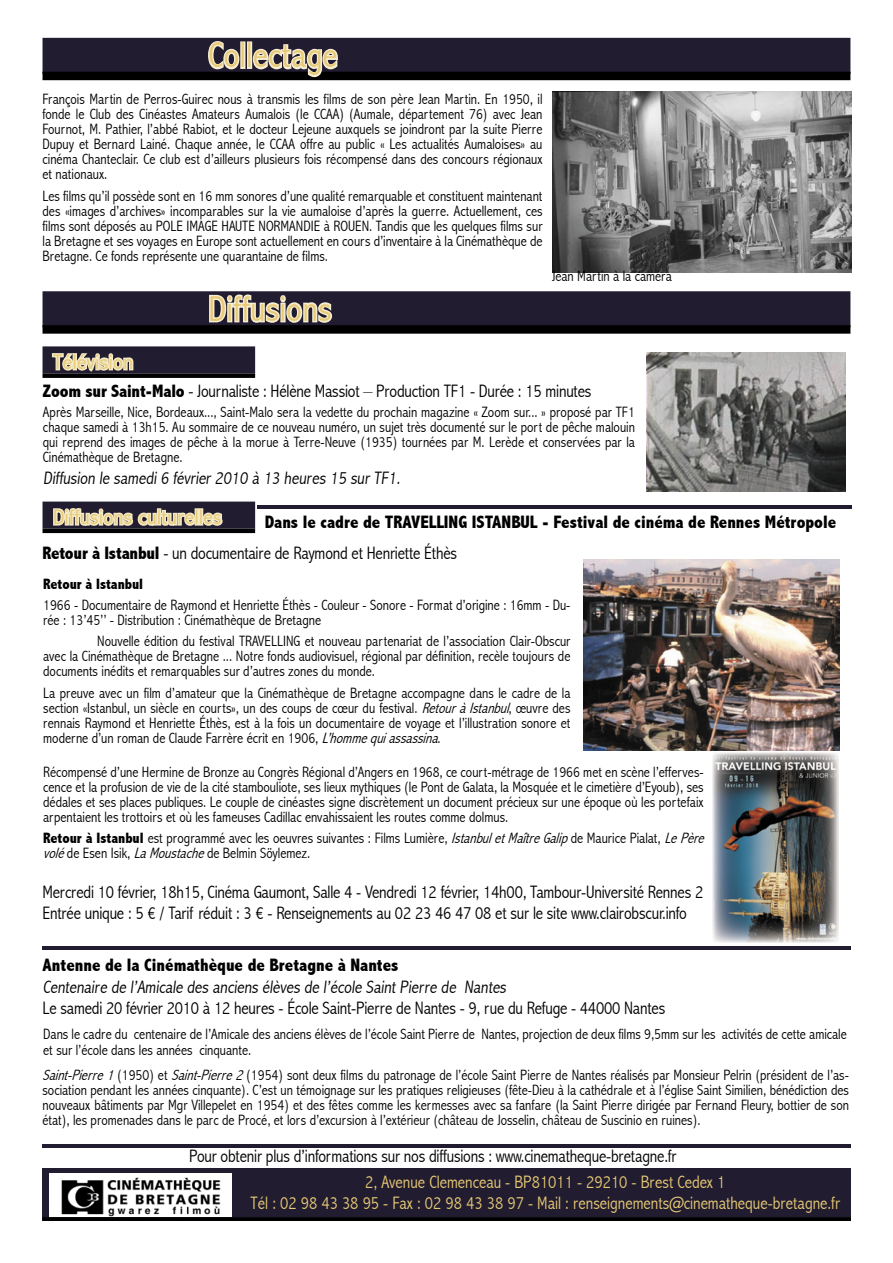
<style>
.page{position:relative;width:893px;height:1263px;background:#fff}
.page>*{position:absolute;margin:0;border:0;box-sizing:border-box;transform-origin:0 0}
.t1{font:300 condensed 36px "Abadi";letter-spacing:.02em;color:#e7c975}
.t2{font:300 condensed 21px "Abadi";letter-spacing:.02em;color:#e7c975;scale:1.1 1}
.t3{font:300 condensed 18px/21.6px "Abadi";letter-spacing:-.01em;color:#000}
.t4{font:300 condensed 18px/21.6px "Abadi";color:#e7c975;text-align:center}
.t5{font:800 condensed 18px "Abadi";color:#000}
.t6{font:300 condensed 15px/15px "Abadi";color:#000;text-align:justify}
.t7{font:800 condensed 15px "Abadi";color:#000}
.s1{font-weight:800}
.s2{font-style:italic}
</style>
<div class="page">
<div style="left:43px;top:38px;width:807px;height:36px;background:#221c31"></div>
<div style="left:43px;top:72px;width:807px;height:8px;background:#000"></div>
<div style="left:43px;top:291px;width:807px;height:36px;background:#221c31"></div>
<div style="left:43px;top:325px;width:807px;height:9px;background:#000"></div>
<div style="left:43px;top:346px;width:212px;height:27px;background:#221c31"></div>
<div style="left:43px;top:373px;width:212px;height:5px;background:#000"></div>
<div style="left:43px;top:502px;width:212px;height:27px;background:#221c31"></div>
<hr style="left:43px;top:529px;width:212px;height:4px;background:#000">
<svg style="left:208px;top:41px;width:32px;height:29px"></svg>
<div style="left:240px;top:41px;width:5px;height:28px;border:3px solid #f6eed4"></div>
<div style="left:247px;top:41px;width:5px;height:28px;border:3px solid #f6eed4"></div>
<svg style="left:251px;top:43px;width:89px;height:35px"></svg>
<svg style="left:209px;top:294px;width:124px;height:29px"></svg>
<svg style="left:50px;top:353px;width:85px;height:21px"></svg>
<svg style="left:53px;top:508px;width:170px;height:18px"></svg>
<hr style="left:43px;top:946px;width:808px;height:4px;background:#221c31">
<hr style="left:43px;top:1144px;width:808px;height:4px;background:#221c31">
<img style="left:43px;top:1169px;width:807px;height:51px">
<img style="left:50px;top:1173px;width:181px;height:43px">
<img style="left:646px;top:353px;width:200px;height:138px">
<hr style="left:257px;top:505px;width:594px;height:4px;background:#221c31">
<img style="left:712px;top:753px;width:126px;height:189px">
<img style="left:584px;top:559px;width:255px;height:191px">
<img style="left:553px;top:91px;width:298px;height:181px">
<h1 class="t1" style="left:208px;top:35px;width:131px">Collectage</h1>
<p class="t6" style="left:43px;top:92px;width:502px">François Martin de Perros-Guirec nous à transmis les films de son père Jean Martin. En 1950, il fonde le Club des Cinéastes Amateurs Aumalois (le CCAA) (Aumale, département 76) avec Jean Fournot, M. Pathier, l’abbé Rabiot, et le docteur Lejeune auxquels se joindront par la suite Pierre Dupuy et Bernard Lainé. Chaque année, le CCAA offre au public « Les actualités Aumaloises» au cinéma Chanteclair. Ce club est d’ailleurs plusieurs fois récompensé dans des concours régionaux et nationaux.</p>
<p class="t6" style="left:43px;top:188px;width:502px">Les films qu’il possède sont en 16 mm sonores d’une qualité remarquable et constituent maintenant des «images d’archives» incomparables sur la vie aumaloise d’après la guerre. Actuellement, ces films sont déposés au POLE IMAGE HAUTE NORMANDIE à ROUEN. Tandis que les quelques films sur la Bretagne et ses voyages en Europe sont actuellement en cours d’inventaire à la Cinémathèque de Bretagne. Ce fonds représente une quarantaine de films.</p>
<h1 class="t1" style="left:208px;top:288px;width:125px">Diffusions</h1>
<p class="t6" style="left:552px;top:269px;width:121px">Jean Martin à la caméra</p>
<h2 class="t2" style="left:53px;top:350px;width:74px">Télévision</h2>
<p class="t3" style="left:43px;top:380px;width:550px"><span class="s1">Zoom sur Saint-Malo</span> - Journaliste : Hélène Massiot – Production TF1 - Durée : 15 minutes</p>
<p class="t6" style="left:43px;top:404px;width:594px">Après Marseille, Nice, Bordeaux..., Saint-Malo sera la vedette du prochain magazine « Zoom sur... » proposé par TF1 chaque samedi à 13h15. Au sommaire de ce nouveau numéro, un sujet très documenté sur le port de pêche malouin qui reprend des images de pêche à la morue à Terre-Neuve (1935) tournées par M. Lerède et conservées par la Cinémathèque de Bretagne.</p>
<p class="t3" style="left:43px;top:468px;width:361px">Diffusion le samedi 6 février 2010 à 13 heures 15 sur TF1.</p>
<h2 class="t2" style="left:53px;top:505px;width:155px">Diffusions culturelles</h2>
<p class="t5" style="left:265px;top:512px;width:573px">Dans le cadre de TRAVELLING ISTANBUL - Festival de cinéma de Rennes Métropole</p>
<p class="t3" style="left:43px;top:542px;width:416px"><span class="s1">Retour à Istanbul</span> - un documentaire de Raymond et Henriette Éthès</p>
<p class="t7" style="left:43px;top:575px;width:101px">Retour à Istanbul</p>
<p class="t6" style="left:43px;top:598px;width:529px">1966 - Documentaire de Raymond et Henriette Éthès - Couleur - Sonore - Format d’origine : 16mm - Du&shy;rée : 13’45’’ - Distribution : Cinémathèque de Bretagne</p>
<p class="t6" style="left:43px;top:634px;width:529px;text-indent:54px">Nouvelle édition du festival TRAVELLING et nouveau partenariat de l’association Clair-Obscur avec la Cinémathèque de Bretagne ... Notre fonds audiovisuel, régional par définition, recèle toujours de documents inédits et remarquables sur d’autres zones du monde.</p>
<p class="t6" style="left:43px;top:685px;width:529px">La preuve avec un film d’amateur que la Cinémathèque de Bretagne accompagne dans le cadre de la section «Istanbul, un siècle en courts», un des coups de cœur du festival. <span class="s2">RetouràIstanbul</span>, œuvre des rennais Raymond et Henriette Éthès, est à la fois un documentaire de voyage et l’illustration sonore et moderne d’un roman de Claude Farrère écrit en 1906, <span class="s2">L’hommequiassassina</span>.</p>
<p class="t6" style="left:43px;top:764px;width:662px">Récompensé d’une Hermine de Bronze au Congrès Régional d’Angers en 1968, ce court-métrage de 1966 met en scène l’efferves&shy;cence et la profusion de vie de la cité stambouliote, ses lieux mythiques (le Pont de Galata, la Mosquée et le cimetière d’Eyoub), ses dédales et ses places publiques. Le couple de cinéastes signe discrètement un document précieux sur une époque où les portefaix arpentaient les trottoirs et où les fameuses Cadillac envahissaient les routes comme dolmus.</p>
<p class="t6" style="left:43px;top:830px;width:667px"><span class="s1">Retour à Istanbul</span> est programmé avec les oeuvres suivantes : Films Lumière, <span class="s2">IstanbuletMaîtreGalip</span>de Maurice Pialat, <span class="s2">LePère volé</span>de Esen Isik, <span class="s2">LaMoustache</span>de Belmin Söylemez.</p>
<p class="t3" style="left:43px;top:881px;width:662px">Mercredi 10 février, 18h15, Cinéma Gaumont, Salle 4 - Vendredi 12 février, 14h00, Tambour-Université Rennes 2<br>Entrée unique : 5 € / Tarif réduit : 3 € - Renseignements au 02 23 46 47 08 et sur le site www.clairobscur.info</p>
<p class="t5" style="left:43px;top:955px;width:357px">Antenne de la Cinémathèque de Bretagne à Nantes</p>
<p class="t3" style="left:43px;top:997px;width:624px">Le samedi 20 février 2010 à 12 heures - École Saint-Pierre de Nantes - 9, rue du Refuge - 44000 Nantes</p>
<p class="t3" style="left:43px;top:976px;width:468px">Centenaire de l’Amicale des anciens élèves de l’école Saint Pierre de Nantes</p>
<p class="t6" style="left:43px;top:1027px;width:805px">Dans le cadre du centenaire de l’Amicale des anciens élèves de l’école Saint Pierre de Nantes, projection de deux films 9,5mm sur les activités de cette amicale et sur l’école dans les années cinquante.</p>
<p class="t6" style="left:43px;top:1068px;width:808px"><span class="s2">Saint-Pierre1</span>(1950) et <span class="s2">Saint-Pierre2</span>(1954) sont deux films du patronage de l’école Saint Pierre de Nantes réalisés par Monsieur Pelrin (président de l’as&shy;sociation pendant les années cinquante). C’est un témoignage sur les pratiques religieuses (fête-Dieu à la cathédrale et à l’église Saint Similien, bénédiction des nouveaux bâtiments par Mgr Villepelet en 1954) et des fêtes comme les kermesses avec sa fanfare (la Saint Pierre dirigée par Fernand Fleury, bottier de son état), les promenades dans le parc de Procé, et lors d’excursion à l’extérieur (château de Josselin, château de Suscinio en ruines).</p>
<p class="t3" style="left:189px;top:1145px;width:489px">Pour obtenir plus d’informations sur nos diffusions : www.cinematheque-bretagne.fr</p>
<p class="t4" style="left:251px;top:1171px;width:591px">2, Avenue Clemenceau - BP81011 - 29210 - Brest Cedex 1<br>Tél : 02 98 43 38 95 - Fax : 02 98 43 38 97 - Mail : renseignements@cinematheque-bretagne.fr</p>
</div>
